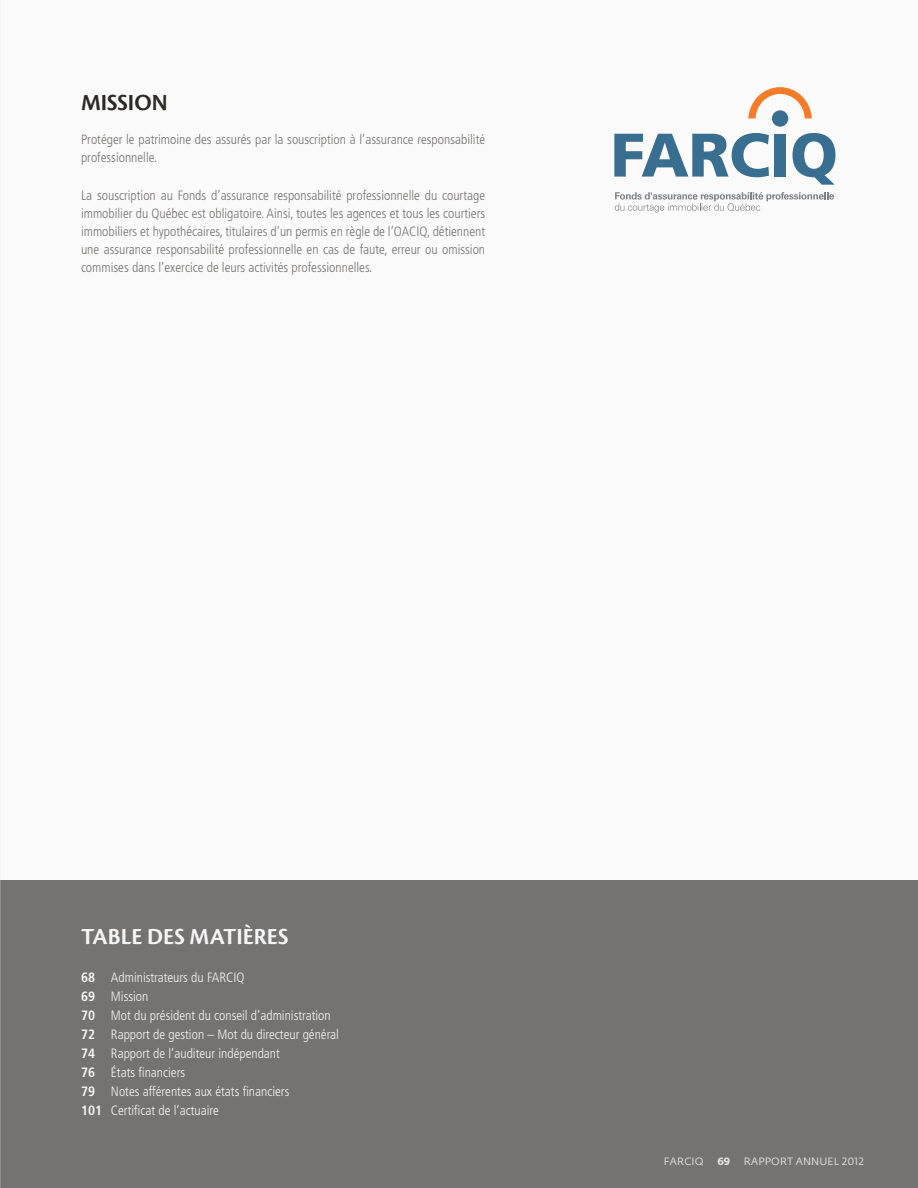
<style>
.page{position:relative;width:918px;height:1188px;background:#fff}
.page>*{position:absolute;margin:0;border:0;box-sizing:border-box;transform-origin:0 0}
.Titre_table_des_mati{font:24px "Cronos MM 637 16";color:#f5f5f6}
.Titre_table_des_mati-2{font:24px "Cronos MM 637 16";color:#2b2a27}
.texte_gris{font:300 condensed 13.5px/18px "Frutiger";color:#757372}
.texte_gris_-_Table_d{font:300 condensed 13.5px "Frutiger";color:#f5f5f6}
.t1{font:10.5px "Fedra Sans Alt Std";letter-spacing:.01em;color:#e2e3e3}
.t2{font:700 10.5px "Fedra Sans Alt Std";color:#e2e3e3}
.s1{font-weight:700}
</style>
<div class="page">
<div style="left:0;top:0;width:918px;height:880px;background:#fafafa"></div>
<div style="left:0;top:880px;width:918px;height:308px;background:#757372"></div>
<svg style="left:748px;top:87px;width:64px;height:31px"></svg>
<svg style="left:614px;top:133px;width:155px;height:44px"></svg>
<div style="left:774px;top:134px;width:12px;height:43px;background:#386e8f"></div>
<svg style="left:793px;top:133px;width:42px;height:52px"></svg>
<div style="left:772px;top:110px;width:16px;height:17px;background:#386e8f;border-radius:50%"></div>
<svg style="left:615px;top:192px;width:219px;height:21px"></svg>
<p class="Titre_table_des_mati-2" style="left:81px;top:90px;width:88px">MISSION</p>
<p class="texte_gris" style="left:81px;top:130px;width:406px">Protéger le patrimoine des assurés par la souscription à l’assurance responsabilité professionnelle.</p>
<p class="texte_gris" style="left:81px;top:186px;width:406px;text-align:justify">La souscription au Fonds d’assurance responsabilité professionnelle du courtage immobilier du Québec est obligatoire. Ainsi, toutes les agences et tous les courtiers immobiliers et hypothécaires, titulaires d’un permis en règle de l’OACIQ, détiennent une assurance responsabilité professionnelle en cas de faute, erreur ou omission commises dans l’exercice de leurs activités professionnelles.</p>
<p class="Titre_table_des_mati" style="left:81px;top:924px;width:209px">TABLE DES MATIÈRES</p>
<p class="texte_gris_-_Table_d" style="left:81px;top:969px;width:165px"><span class="s1">68</span> Administrateurs du FARCIQ</p>
<p class="texte_gris_-_Table_d" style="left:81px;top:988px;width:69px"><span class="s1">69</span> Mission</p>
<p class="texte_gris_-_Table_d" style="left:81px;top:1007px;width:251px"><span class="s1">70</span> Mot du président du conseil d’administration</p>
<p class="texte_gris_-_Table_d" style="left:81px;top:1027px;width:259px"><span class="s1">72</span> Rapport de gestion – Mot du directeur général</p>
<p class="texte_gris_-_Table_d" style="left:81px;top:1046px;width:200px"><span class="s1">74</span> Rapport de l’auditeur indépendant</p>
<p class="texte_gris_-_Table_d" style="left:81px;top:1065px;width:106px"><span class="s1">76</span> États financiers</p>
<p class="texte_gris_-_Table_d" style="left:81px;top:1084px;width:210px"><span class="s1">79</span> Notes afférentes aux états financiers</p>
<p class="texte_gris_-_Table_d" style="left:81px;top:1103px;width:139px"><span class="s1">101</span> Certificat de l’actuaire</p>
<p class="t1" style="left:664px;top:1155px;width:41px">FARCIQ</p>
<p class="t2" style="left:717px;top:1154px;width:14px">69</p>
<p class="t1" style="left:744px;top:1155px;width:122px">RAPPORT ANNUEL 2012</p>
</div>
